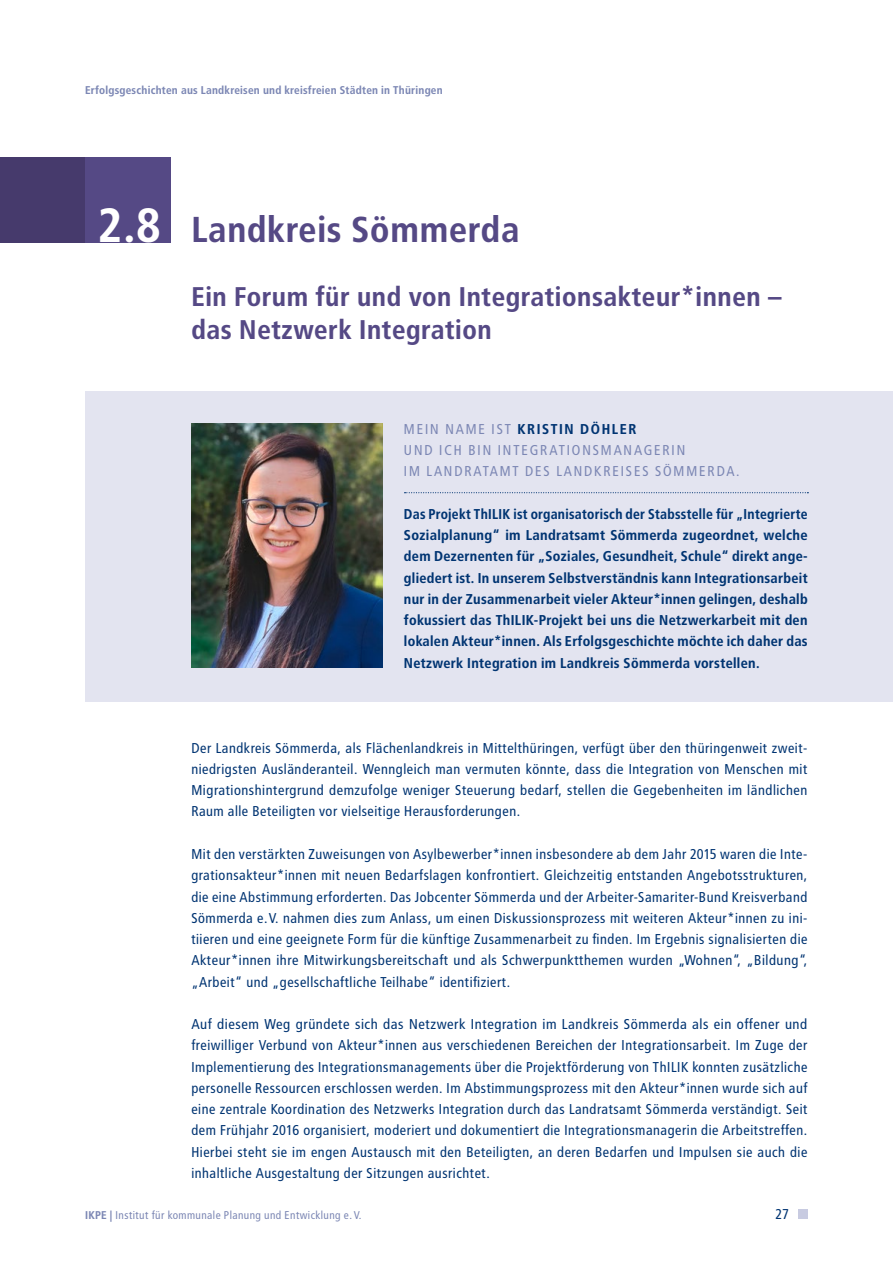
<style>
.page{position:relative;width:893px;height:1263px;background:#fff}
.page>*{position:absolute;margin:0;border:0;box-sizing:border-box;transform-origin:0 0}
.t1{font:700 36px "Transit OT";color:#554985}
.t2{font:700 27px/33px "Transit OT";color:#554985}
.t3{font:14.25px/21.3px "Transit OT";color:#003472;text-align:justify}
.t4{font:700 14.25px/21.3px "Transit OT";color:#003472;text-align:justify;scale:.95 1}
.t5{font:14.25px/21.3px "Transit OT";letter-spacing:.09em;color:#7c87b4}
.t6{font:700 11.25px "Transit OT";color:#7c87b4}
.t7{font:11.25px "Transit OT";color:#7c87b4}
.s1{font-size:48px;color:#fff}
.s2{font-weight:700;color:#003472}
.s3{font-weight:700}
</style>
<div class="page">
<div style="left:85px;top:391px;width:808px;height:311px;background:#e3e4f0"></div>
<div style="left:0;top:157px;width:85px;height:85px;background:#463a6c"></div>
<div style="left:85px;top:157px;width:85px;height:85px;background:#554985"></div>
<svg style="left:404px;top:492px;width:404px;height:1px"></svg>
<img style="left:191px;top:423px;width:192px;height:245px">
<div style="left:798px;top:1209px;width:10px;height:10px;background:#c8cbe1"></div>
<p class="t6" style="left:85px;top:83px;width:359px">Erfolgsgeschichten aus Landkreisen und kreisfreien Städten in Thüringen</p>
<h1 class="t1" style="left:98px;top:209px;width:423px"><span class="s1">2.8</span> Landkreis Sömmerda</h1>
<h2 class="t2" style="left:191px;top:280px;width:592px">Ein Forum für und von Integrationsakteur*innen – das Netzwerk Integration</h2>
<p class="t5" style="left:404px;top:418px;width:338px">MEIN NAME IST <span class="s2">KRISTIN DÖHLER<br></span>UND ICH BIN INTEGRATIONSMANAGERIN<br>IM LANDRATAMT DES LANDKREISES SÖMMERDA.</p>
<p class="t4" style="left:404px;top:503px;width:427px">Das Projekt ThILIK ist organisatorisch der Stabsstelle für „Integrierte Sozialplanung“ im Landratsamt Sömmerda zugeordnet, welche dem Dezernenten für „Soziales, Gesundheit, Schule“ direkt ange&shy;gliedert ist. In unserem Selbstverständnis kann Integrationsarbeit nur in der Zusammenarbeit vieler Akteur*innen gelingen, deshalb fokussiert das ThILIK-Projekt bei uns die Netzwerkarbeit mit den lokalen Akteur*innen. Als Erfolgsgeschichte möchte ich daher das Netzwerk Integration im Landkreis Sömmerda vorstellen.</p>
<p class="t3" style="left:191px;top:737px;width:618px">Der Landkreis Sömmerda, als Flächenlandkreis in Mittelthüringen, verfügt über den thüringenweit zweit&shy;niedrigsten Ausländeranteil. Wenngleich man vermuten könnte, dass die Integration von Menschen mit Migrationshintergrund demzufolge weniger Steuerung bedarf, stellen die Gegebenheiten im ländlichen Raum alle Beteiligten vor vielseitige Herausforderungen.</p>
<p class="t3" style="left:191px;top:843px;width:618px">Mit den verstärkten Zuweisungen von Asylbewerber*innen insbesondere ab dem Jahr 2015 waren die Inte&shy;grationsakteur*innen mit neuen Bedarfslagen konfrontiert. Gleichzeitig entstanden Angebotsstrukturen, die eine Abstimmung erforderten. Das Jobcenter Sömmerda und der Arbeiter-Samariter-Bund Kreisverband Sömmerda e.V. nahmen dies zum Anlass, um einen Diskussionsprozess mit weiteren Akteur*innen zu ini&shy;tiieren und eine geeignete Form für die künftige Zusammenarbeit zu finden. Im Ergebnis signalisierten die Akteur*innen ihre Mitwirkungsbereitschaft und als Schwerpunktthemen wurden „Wohnen“, „Bildung“, „Arbeit“ und „gesellschaftliche Teilhabe“ identifiziert.</p>
<p class="t3" style="left:191px;top:1013px;width:618px">Auf diesem Weg gründete sich das Netzwerk Integration im Landkreis Sömmerda als ein offener und freiwilliger Verbund von Akteur*innen aus verschiedenen Bereichen der Integrationsarbeit. Im Zuge der Implementierung des Integrationsmanagements über die Projektförderung von ThILIK konnten zusätzliche personelle Ressourcen erschlossen werden. Im Abstimmungsprozess mit den Akteur*innen wurde sich auf eine zentrale Koordination des Netzwerks Integration durch das Landratsamt Sömmerda verständigt. Seit dem Frühjahr 2016 organisiert, moderiert und dokumentiert die Integrationsmanagerin die Arbeitstreffen.<br>Hierbei steht sie im engen Austausch mit den Beteiligten, an deren Bedarfen und Impulsen sie auch die inhaltliche Ausgestaltung der Sitzungen ausrichtet.</p>
<p class="t7" style="left:85px;top:1208px;width:278px"><span class="s3">IKPE |</span> Institut für kommunale Planung und Entwicklung e.V.</p>
<p class="t3" style="left:776px;top:1203px;width:15px">27</p>
</div>
